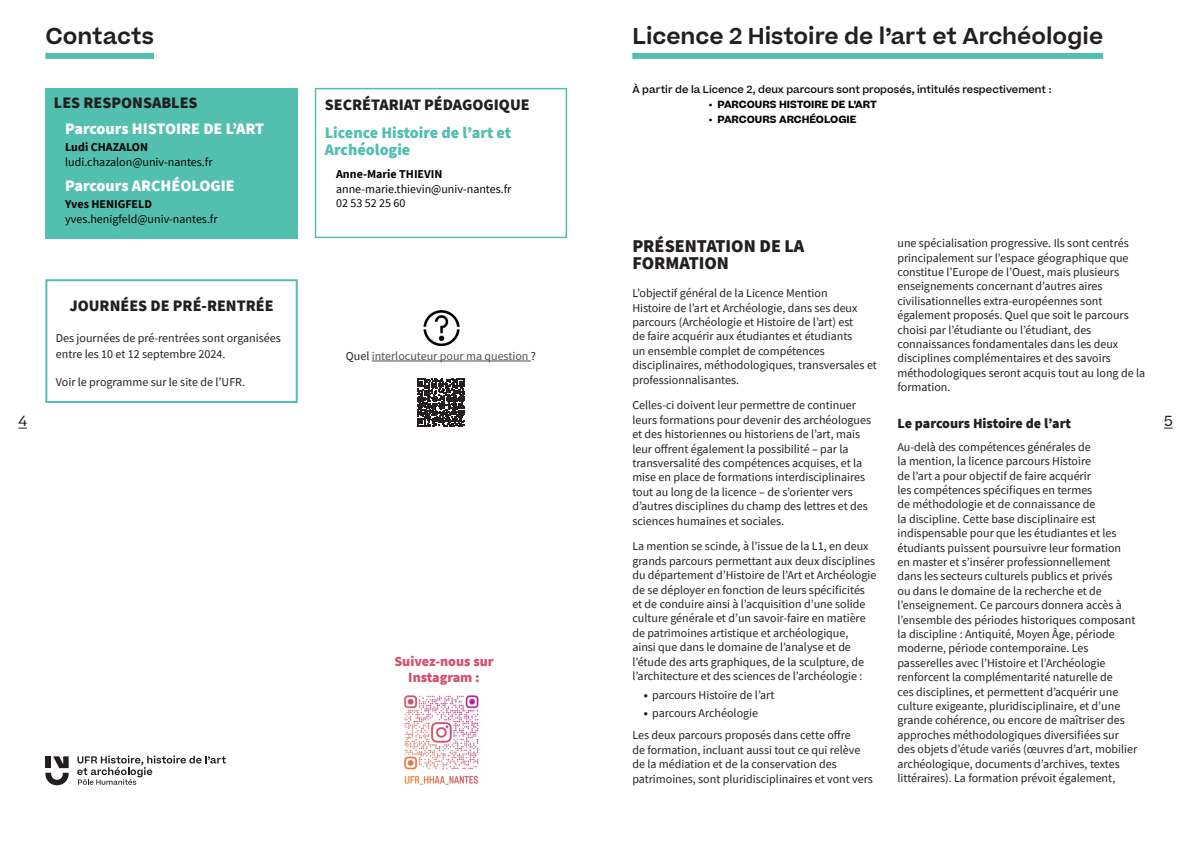
<style>
.page{position:relative;width:1191px;height:842px;background:#fff}
.page>*{position:absolute;margin:0;border:0;box-sizing:border-box;transform-origin:0 0}
.Titre_page{font:600 22px "Beatrice";color:#231f20}
.sous-titre_0{font:900 18px/17px "Source Sans Pro";color:#231f20}
.Sous_titre_encadré_principal_-_Les_respo{font:900 16px "Source Sans Pro";color:#231f20}
.Discipline__blanc_dans_encart{font:900 16px "Source Sans Pro";color:#fff}
.Discipline_sur_fond_blanc__encart{font:900 16px/17px "Source Sans Pro";color:#53bfae}
.sous-titre_2{font:900 14px "Source Sans Pro";color:#231f20}
.sous-titre_2-2{font:900 14px/16.8px "Source Sans Pro";color:#d3526e;text-align:center}
.N__de_page{font:14px "Beatrice";color:#231f20}
.texte{font:12px/14.4px "Source Sans Pro";color:#231f20}
.responsable_-_mail{font:12px "Source Sans Pro";color:#080302}
.responsable_-_nom{font:700 12px "Source Sans Pro";color:#080302}
.texte-2{font:12px "Source Sans Pro";color:#4e4f50}
.verbatim_-_intro_page_d_accueil{font:500 10px "Beatrice";color:#080302}
.t1{font:700 10px "Beatrice";color:#080302}
.s1{font-weight:700}
.s2{color:#231f20}
</style>
<div class="page">
<img style="left:403px;top:695px;width:76px;height:90px">
<div style="left:45px;top:279px;width:253px;height:124px;border:2px solid #53bfae"></div>
<svg style="left:45px;top:756px;width:24px;height:29px"></svg>
<div style="left:45px;top:756px;width:6px;height:12px;background:#231f20"></div>
<svg style="left:77px;top:755px;width:149px;height:30px"></svg>
<hr style="left:372px;top:361px;width:159px;height:1px;background:#4e4f50">
<svg style="left:417px;top:378px;width:48px;height:48px"></svg>
<img style="left:423px;top:310px;width:37px;height:35px">
<div style="left:632px;top:53px;width:471px;height:6px;background:#53bfae"></div>
<div style="left:45px;top:53px;width:109px;height:6px;background:#53bfae"></div>
<div style="left:45px;top:88px;width:253px;height:150px;background:#53bfae"></div>
<div style="left:315px;top:88px;width:252px;height:150px;border:2px solid #53bfae"></div>
<p class="Titre_page" style="left:45px;top:22px;width:110px">Contacts</p>
<p class="Sous_titre_encadré_principal_-_Les_respo" style="left:54px;top:92px;width:145px">LES RESPONSABLES</p>
<p class="Discipline__blanc_dans_encart" style="left:65px;top:117px;width:200px">Parcours HISTOIRE DE L’ART</p>
<p class="responsable_-_nom" style="left:65px;top:139px;width:84px">Ludi CHAZALON</p>
<p class="responsable_-_mail" style="left:65px;top:154px;width:149px">ludi.chazalon@univ-nantes.fr</p>
<p class="Discipline__blanc_dans_encart" style="left:65px;top:175px;width:171px">Parcours ARCHÉOLOGIE</p>
<p class="responsable_-_nom" style="left:65px;top:196px;width:88px">Yves HENIGFELD</p>
<p class="responsable_-_mail" style="left:65px;top:211px;width:154px">yves.henigfeld@univ-nantes.fr</p>
<p class="Sous_titre_encadré_principal_-_Les_respo" style="left:325px;top:93px;width:206px">SECRÉTARIAT PÉDAGOGIQUE</p>
<p class="Discipline_sur_fond_blanc__encart" style="left:325px;top:124px;width:188px">Licence Histoire de l’art et<br>Archéologie</p>
<p class="responsable_-_nom" style="left:336px;top:166px;width:108px">Anne-Marie THIEVIN</p>
<p class="responsable_-_mail" style="left:336px;top:181px;width:177px">anne-marie.thievin@univ-nantes.fr</p>
<p class="responsable_-_mail" style="left:336px;top:195px;width:71px">02 53 52 25 60</p>
<p class="Titre_page" style="left:632px;top:22px;width:472px">Licence 2 Histoire de l’art et Archéologie</p>
<p class="verbatim_-_intro_page_d_accueil" style="left:632px;top:83px;width:420px">À partir de la Licence 2, deux parcours sont proposés, intitulés respectivement :</p>
<p class="t1" style="left:709px;top:97px;width:169px">• PARCOURS HISTOIRE DE L’ART</p>
<p class="t1" style="left:709px;top:112px;width:149px">• PARCOURS ARCHÉOLOGIE</p>
<p class="sous-titre_0" style="left:632px;top:237px;width:174px">PRÉSENTATION DE LA<br>FORMATION</p>
<p class="texte" style="left:632px;top:286px;width:246px">L’objectif général de la Licence Mention<br>Histoire de l’art et Archéologie, dans ses deux parcours (Archéologie et Histoire de l’art) est<br>de faire acquérir aux étudiantes et étudiants<br>un ensemble complet de compétences disciplinaires, méthodologiques, transversales et professionnalisantes.</p>
<p class="texte" style="left:632px;top:398px;width:240px">Celles-ci doivent leur permettre de continuer leurs formations pour devenir des archéologues et des historiennes ou historiens de l’art, mais leur offrent également la possibilité – par la transversalité des compétences acquises, et la mise en place de formations interdisciplinaires tout au long de la licence – de s’orienter vers d’autres disciplines du champ des lettres et des sciences humaines et sociales.</p>
<p class="texte" style="left:632px;top:539px;width:245px">La mention se scinde, à l’issue de la L1, en deux grands parcours permettant aux deux disciplines du département d’Histoire de l’Art et Archéologie de se déployer en fonction de leurs spécificités et de conduire ainsi à l’acquisition d’une solide culture générale et d’un savoir-faire en matière de patrimoines artistique et archéologique,<br>ainsi que dans le domaine de l’analyse et de l’étude des arts graphiques, de la sculpture, de l’architecture et des sciences de l’archéologie :</p>
<p class="texte" style="left:643px;top:688px;width:132px"><span class="s1">•</span> parcours Histoire de l’art</p>
<p class="texte" style="left:643px;top:705px;width:116px"><span class="s1">•</span> parcours Archéologie</p>
<p class="texte" style="left:632px;top:728px;width:242px">Les deux parcours proposés dans cette offre<br>de formation, incluant aussi tout ce qui relève de la médiation et de la conservation des patrimoines, sont pluridisciplinaires et vont vers</p>
<p class="texte" style="left:897px;top:236px;width:249px">une spécialisation progressive. Ils sont centrés principalement sur l’espace géographique que constitue l’Europe de l’Ouest, mais plusieurs enseignements concernant d’autres aires civilisationnelles extra-européennes sont également proposés. Quel que soit le parcours choisi par l’étudiante ou l’étudiant, des connaissances fondamentales dans les deux disciplines complémentaires et des savoirs méthodologiques seront acquis tout au long de la formation.</p>
<p class="sous-titre_2" style="left:897px;top:413px;width:175px">Le parcours Histoire de l’art</p>
<p class="texte" style="left:897px;top:439px;width:241px">Au-delà des compétences générales de<br>la mention, la licence parcours Histoire<br>de l’art a pour objectif de faire acquérir<br>les compétences spécifiques en termes<br>de méthodologie et de connaissance de<br>la discipline. Cette base disciplinaire est indispensable pour que les étudiantes et les étudiants puissent poursuivre leur formation<br>en master et s’insérer professionnellement dans les secteurs culturels publics et privés<br>ou dans le domaine de la recherche et de l’enseignement. Ce parcours donnera accès à l’ensemble des périodes historiques composant la discipline : Antiquité, Moyen Âge, période moderne, période contemporaine. Les passerelles avec l’Histoire et l’Archéologie renforcent la complémentarité naturelle de<br>ces disciplines, et permettent d’acquérir une culture exigeante, pluridisciplinaire, et d’une grande cohérence, ou encore de maîtriser des approches méthodologiques diversifiées sur des objets d’étude variés (œuvres d’art, mobilier archéologique, documents d’archives, textes littéraires). La formation prévoit également,</p>
<p class="Sous_titre_encadré_principal_-_Les_respo" style="left:69px;top:295px;width:206px">JOURNÉES DE PRÉ-RENTRÉE</p>
<p class="texte" style="left:56px;top:330px;width:226px;line-height:16px">Des journées de pré-rentrées sont organisées entre les 10 et 12 septembre 2024.</p>
<p class="texte" style="left:56px;top:374px;width:191px">Voir le programme sur le site de l’UFR.</p>
<p class="texte-2" style="left:346px;top:348px;width:192px"><span class="s2">Quel</span> interlocuteur pour ma question <span class="s2">?</span></p>
<p class="N__de_page" style="left:18px;top:412px;width:10px">4</p>
<p class="N__de_page" style="left:1164px;top:412px;width:10px">5</p>
<p class="sous-titre_2-2" style="left:394px;top:652px;width:101px">Suivez-nous sur<br>Instagram :</p>
</div>
